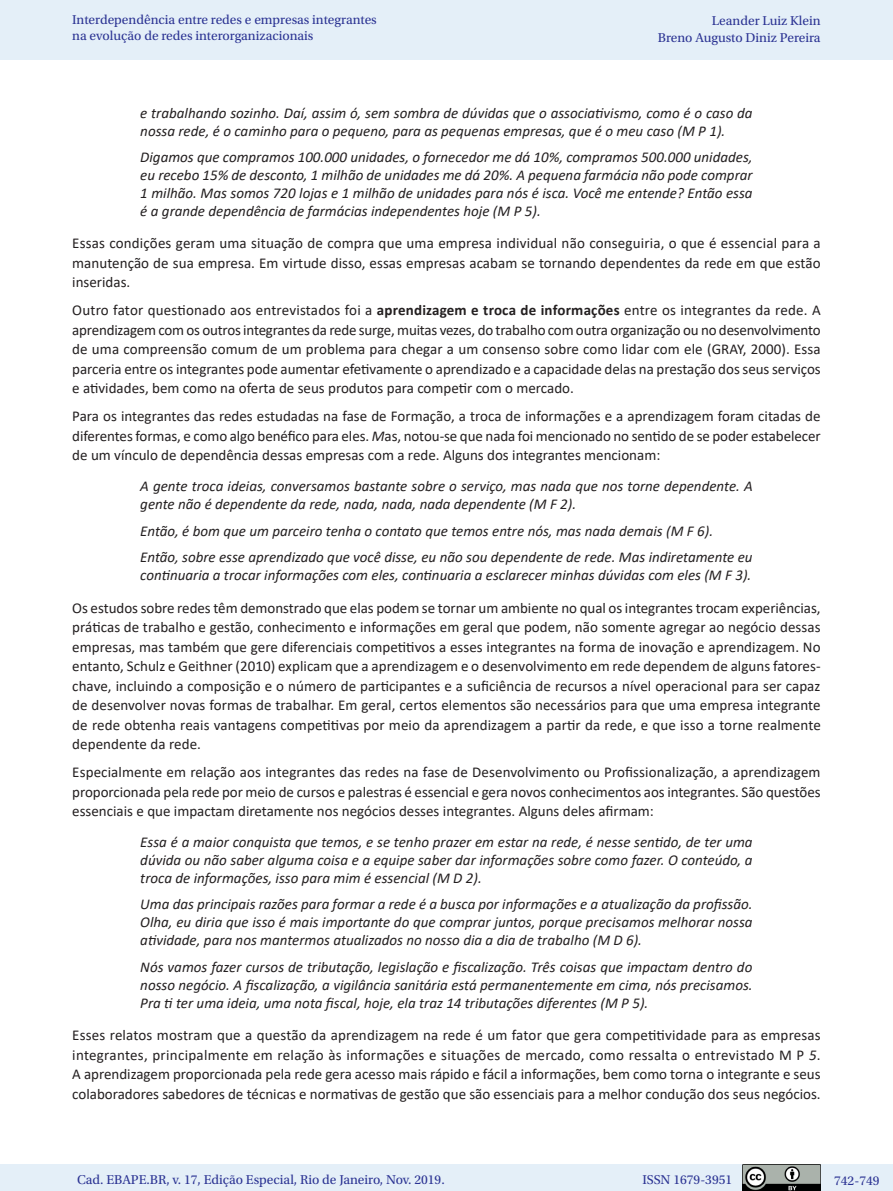
<style>
.page{position:relative;width:893px;height:1191px;background:#fff}
.page>*{position:absolute;margin:0;border:0;box-sizing:border-box;transform-origin:0 0}
._06_0_texto{font:15px/19.5px "Calibri";color:#231f20;text-align:justify}
._06_2_citação{font:italic 15px/18px "Calibri";color:#231f20;text-align:justify}
.t1{font:13.5px/16.5px "Utopia Std";color:#2b3393}
.s1{font-weight:700}
.s2{font-style:italic}
</style>
<div class="page">
<div style="left:0;top:0;width:893px;height:60px;background:#e4eff8"></div>
<div style="left:0;top:1164px;width:893px;height:27px;background:#e4eff8"></div>
<img style="left:743px;top:1164px;width:78px;height:27px">
<p class="t1" style="left:72px;top:11px;width:306px">Interdependência entre redes e empresas integrantes na evolução de redes interorganizacionais</p>
<p class="t1" style="left:658px;top:13px;width:164px;text-align:right">Leander Luiz Klein<br>Breno Augusto Diniz Pereira</p>
<p class="_06_2_citação" style="left:140px;top:103px;width:614px">e trabalhando sozinho. Daí, assim ó, sem sombra de dúvidas que o associativismo, como é o caso da nossa rede, é o caminho para o pequeno, para as pequenas empresas, que é o meu caso (M P 1).</p>
<p class="_06_2_citação" style="left:140px;top:147px;width:614px">Digamos que compramos 100.000 unidades, o fornecedor me dá 10%, compramos 500.000 unidades, eu recebo 15% de desconto, 1 milhão de unidades me dá 20%. A pequena farmácia não pode comprar 1 milhão. Mas somos 720 lojas e 1 milhão de unidades para nós é isca. Você me entende? Então essa é a grande dependência de farmácias independentes hoje (M P 5).</p>
<p class="_06_0_texto" style="left:72px;top:233px;width:750px">Essas condições geram uma situação de compra que uma empresa individual não conseguiria, o que é essencial para a manutenção de sua empresa. Em virtude disso, essas empresas acabam se tornando dependentes da rede em que estão inseridas.</p>
<p class="_06_0_texto" style="left:72px;top:300px;width:750px">Outro fator questionado aos entrevistados foi a <span class="s1">aprendizagem e troca de informações</span> entre os integrantes da rede. A aprendizagem com os outros integrantes da rede surge, muitas vezes, do trabalho com outra organização ou no desenvolvimento de uma compreensão comum de um problema para chegar a um consenso sobre como lidar com ele (GRAY, 2000). Essa parceria entre os integrantes pode aumentar efetivamente o aprendizado e a capacidade delas na prestação dos seus serviços e atividades, bem como na oferta de seus produtos para competir com o mercado.</p>
<p class="_06_0_texto" style="left:72px;top:406px;width:750px">Para os integrantes das redes estudadas na fase de Formação, a troca de informações e a aprendizagem foram citadas de diferentes formas, e como algo benéfico para eles. <span class="s2">M</span>as, notou-se que nada foi mencionado no sentido de se poder estabelecer de um vínculo de dependência dessas empresas com a rede. Alguns dos integrantes mencionam:</p>
<p class="_06_2_citação" style="left:140px;top:476px;width:614px">A gente troca ideias, conversamos bastante sobre o serviço, mas nada que nos torne dependente. A gente não é dependente da rede, nada, nada, nada dependente (M F 2).</p>
<p class="_06_2_citação" style="left:140px;top:521px;width:574px">Então, é bom que um parceiro tenha o contato que temos entre nós, mas nada demais (M F 6).</p>
<p class="_06_2_citação" style="left:140px;top:547px;width:614px">Então, sobre esse aprendizado que você disse, eu não sou dependente de rede. Mas indiretamente eu continuaria a trocar informações com eles, continuaria a esclarecer minhas dúvidas com eles (M F 3).</p>
<p class="_06_0_texto" style="left:72px;top:597px;width:750px">Os estudos sobre redes têm demonstrado que elas podem se tornar um ambiente no qual os integrantes trocam experiências, práticas de trabalho e gestão, conhecimento e informações em geral que podem, não somente agregar ao negócio dessas empresas, mas também que gere diferenciais competitivos a esses integrantes na forma de inovação e aprendizagem. No entanto, Schulz e Geithner (2010) explicam que a aprendizagem e o desenvolvimento em rede dependem de alguns fatores&shy;chave, incluindo a composição e o número de participantes e a suficiência de recursos a nível operacional para ser capaz de desenvolver novas formas de trabalhar. Em geral, certos elementos são necessários para que uma empresa integrante de rede obtenha reais vantagens competitivas por meio da aprendizagem a partir da rede, e que isso a torne realmente dependente da rede.</p>
<p class="_06_0_texto" style="left:72px;top:762px;width:750px">Especialmente em relação aos integrantes das redes na fase de Desenvolvimento ou Profissionalização, a aprendizagem proporcionada pela rede por meio de cursos e palestras é essencial e gera novos conhecimentos aos integrantes. São questões essenciais e que impactam diretamente nos negócios desses integrantes. Alguns deles afirmam:</p>
<p class="_06_2_citação" style="left:140px;top:832px;width:614px">Essa é a maior conquista que temos, e se tenho prazer em estar na rede, é nesse sentido, de ter uma dúvida ou não saber alguma coisa e a equipe saber dar informações sobre como fazer. O conteúdo, a troca de informações, isso para mim é essencial (M D 2).</p>
<p class="_06_2_citação" style="left:140px;top:894px;width:614px">Uma das principais razões para formar a rede é a busca por informações e a atualização da profissão.<br>Olha, eu diria que isso é mais importante do que comprar juntos, porque precisamos melhorar nossa atividade, para nos mantermos atualizados no nosso dia a dia de trabalho (M D 6).</p>
<p class="_06_2_citação" style="left:140px;top:957px;width:614px">Nós vamos fazer cursos de tributação, legislação e fiscalização. Três coisas que impactam dentro do nosso negócio. A fiscalização, a vigilância sanitária está permanentemente em cima, nós precisamos.<br>Pra ti ter uma ideia, uma nota fiscal, hoje, ela traz 14 tributações diferentes (M P 5).</p>
<p class="_06_0_texto" style="left:72px;top:1025px;width:750px">Esses relatos mostram que a questão da aprendizagem na rede é um fator que gera competitividade para as empresas integrantes, principalmente em relação às informações e situações de mercado, como ressalta o entrevistado M P <span class="s2">5</span>.<br>A aprendizagem proporcionada pela rede gera acesso mais rápido e fácil a informações, bem como torna o integrante e seus colaboradores sabedores de técnicas e normativas de gestão que são essenciais para a melhor condução dos seus negócios.</p>
<p class="t1" style="left:77px;top:1171px;width:369px">Cad. EBAPE.BR, v. 17, Edição Especial, Rio de Janeiro, Nov. 2019.</p>
<p class="t1" style="left:642px;top:1171px;width:91px">ISSN 1679-3951</p>
<p class="t1" style="left:834px;top:1172px;width:47px">742-749</p>
</div>
